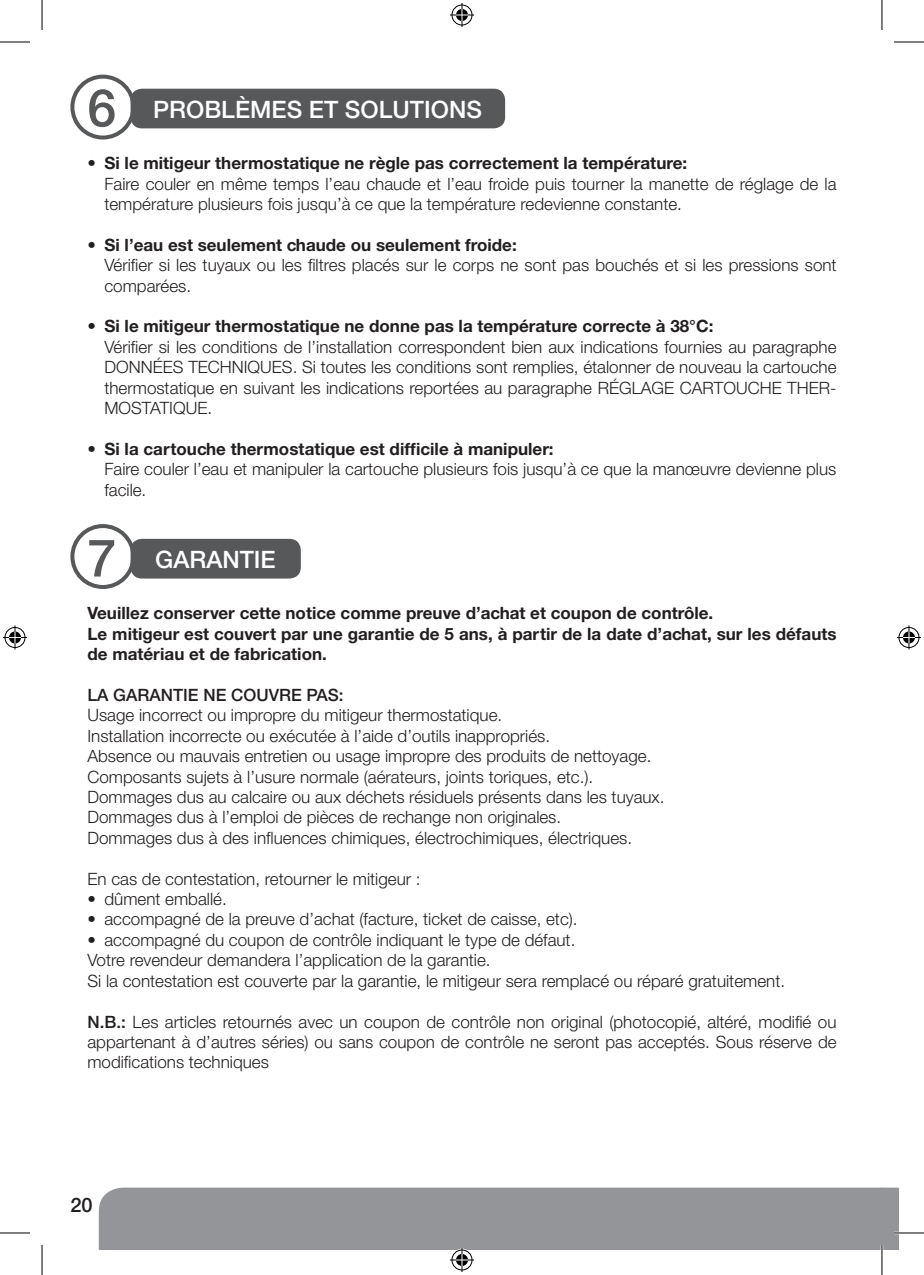
<style>
.page{position:relative;width:924px;height:1275px;background:#fff}
.page>*{position:absolute;margin:0;border:0;box-sizing:border-box;transform-origin:0 0}
.t1{font:500 52px "Helvetica Neue CE";color:#57585a}
.t2{font:500 24px "Helvetica Neue CE";color:#fff}
.t3{font:500 20px "Helvetica Neue CE";color:#231f20}
.t4{font:300 17px/20.4px "Helvetica Neue CE";color:#231f20}
.t5{font:700 17px/20.4px "Helvetica Neue CE";color:#231f20}
.t6{font:500 17px "Helvetica Neue CE";color:#231f20}
.s1{font-weight:500}
</style>
<div class="page">
<div style="left:99px;top:1187px;width:782px;height:63px;background:#939598"></div>
<svg style="left:881px;top:1187px;width:17px;height:63px"></svg>
<div style="left:130px;top:89px;width:375px;height:39px;background:#57585a;border-radius:11px"></div>
<div style="left:130px;top:539px;width:171px;height:39px;background:#57585a;border-radius:11px"></div>
<div style="left:70px;top:75px;width:65px;height:64px;border:4px solid #57585a;border-radius:50%"></div>
<div style="left:70px;top:524px;width:65px;height:65px;border:4px solid #57585a;border-radius:50%"></div>
<hr style="left:893px;top:1231px;width:30px;height:3px;background:#fff">
<hr style="left:880px;top:1245px;width:2px;height:30px;background:#fff">
<hr style="left:0;top:42px;width:30px;height:1px;background:#000">
<hr style="left:893px;top:42px;width:30px;height:1px;background:#000">
<hr style="left:0;top:1232px;width:30px;height:1px;background:#000">
<hr style="left:893px;top:1232px;width:30px;height:1px;background:#000">
<hr style="left:42px;top:0;width:1px;height:30px;background:#000">
<hr style="left:42px;top:1245px;width:1px;height:30px;background:#000">
<hr style="left:881px;top:0;width:1px;height:30px;background:#000">
<hr style="left:881px;top:1245px;width:1px;height:30px;background:#000">
<svg style="left:450px;top:3px;width:24px;height:24px"></svg>
<svg style="left:450px;top:1248px;width:24px;height:24px"></svg>
<svg style="left:3px;top:625px;width:24px;height:24px"></svg>
<svg style="left:897px;top:625px;width:23px;height:24px"></svg>
<h1 class="t1" style="left:87px;top:76px;width:30px">6</h1>
<h2 class="t2" style="left:153px;top:94px;width:33px">PROBL</h2>
<h2 class="t2" style="left:235px;top:94px;width:33px">ÈMES</h2>
<h2 class="t2" style="left:309px;top:94px;width:53px">ET SOLUTIONS</h2>
<p class="t5" style="left:87px;top:153px;width:601px">• Si le mitigeur thermostatique ne règle pas correctement la température:</p>
<p class="t4" style="left:104px;top:173px;width:733px">Faire couler en même temps l’eau chaude et l’eau froide puis tourner la manette de réglage de la température plusieurs fois jusqu’à ce que la température redevienne constante.</p>
<p class="t5" style="left:87px;top:235px;width:430px">• Si l’eau est seulement chaude ou seulement froide:</p>
<p class="t4" style="left:104px;top:255px;width:733px">Vérifier si les tuyaux ou les filtres placés sur le corps ne sont pas bouchés et si les pressions sont comparées.</p>
<p class="t5" style="left:87px;top:316px;width:627px">• Si le mitigeur thermostatique ne donne pas la température correcte à 38°C:</p>
<p class="t4" style="left:104px;top:336px;width:733px;text-align:justify">Vérifier si les conditions de l’installation correspondent bien aux indications fournies au paragraphe DONNÉES TECHNIQUES. Si toutes les conditions sont remplies, étalonner de nouveau la cartouche thermostatique en suivant les indications reportées au paragraphe RÉGLAGE CARTOUCHE THER-MOSTATIQUE.</p>
<p class="t5" style="left:87px;top:439px;width:467px">• Si la cartouche thermostatique est difficile à manipuler:</p>
<p class="t4" style="left:104px;top:459px;width:733px">Faire couler l’eau et manipuler la cartouche plusieurs fois jusqu’à ce que la manœuvre devienne plus facile.</p>
<h1 class="t1" style="left:87px;top:526px;width:30px">7</h1>
<h2 class="t2" style="left:155px;top:544px;width:34px">GARANTIE</h2>
<p class="t5" style="left:87px;top:603px;width:750px">Veuillez conserver cette notice comme preuve d’achat et coupon de contrôle.<br>Le mitigeur est couvert par une garantie de 5 ans, à partir de la date d’achat, sur les défauts de matériau et de fabrication.</p>
<p class="t6" style="left:87px;top:684px;width:258px">LA GARANTIE NE COUVRE PAS:</p>
<p class="t4" style="left:87px;top:705px;width:578px">Usage incorrect ou impropre du mitigeur thermostatique.<br>Installation incorrecte ou exécutée à l’aide d’outils inappropriés.<br>Absence ou mauvais entretien ou usage impropre des produits de nettoyage.<br>Composants sujets à l’usure normale (aérateurs, joints toriques, etc.).<br>Dommages dus au calcaire ou aux déchets résiduels présents dans les tuyaux.<br>Dommages dus à l’emploi de pièces de rechange non originales.<br>Dommages dus à des influences chimiques, électrochimiques, électriques.</p>
<p class="t4" style="left:87px;top:868px;width:334px">En cas de contestation, retourner le mitigeur :</p>
<p class="t4" style="left:87px;top:888px;width:141px">• dûment emballé.</p>
<p class="t4" style="left:87px;top:909px;width:491px">• accompagné de la preuve d’achat (facture, ticket de caisse, etc).</p>
<p class="t4" style="left:87px;top:929px;width:698px">• accompagné du coupon de contrôle indiquant le type de défaut.<br>Votre revendeur demandera l’application de la garantie.<br>Si la contestation est couverte par la garantie, le mitigeur sera remplacé ou réparé gratuitement.</p>
<p class="t4" style="left:87px;top:1011px;width:750px;text-align:justify"><span class="s1">N.B.:</span> Les articles retournés avec un coupon de contrôle non original (photocopié, altéré, modifié ou appartenant à d’autres séries) ou sans coupon de contrôle ne seront pas acceptés. Sous réserve de modifications techniques</p>
<p class="t3" style="left:70px;top:1192px;width:24px">20</p>
</div>
